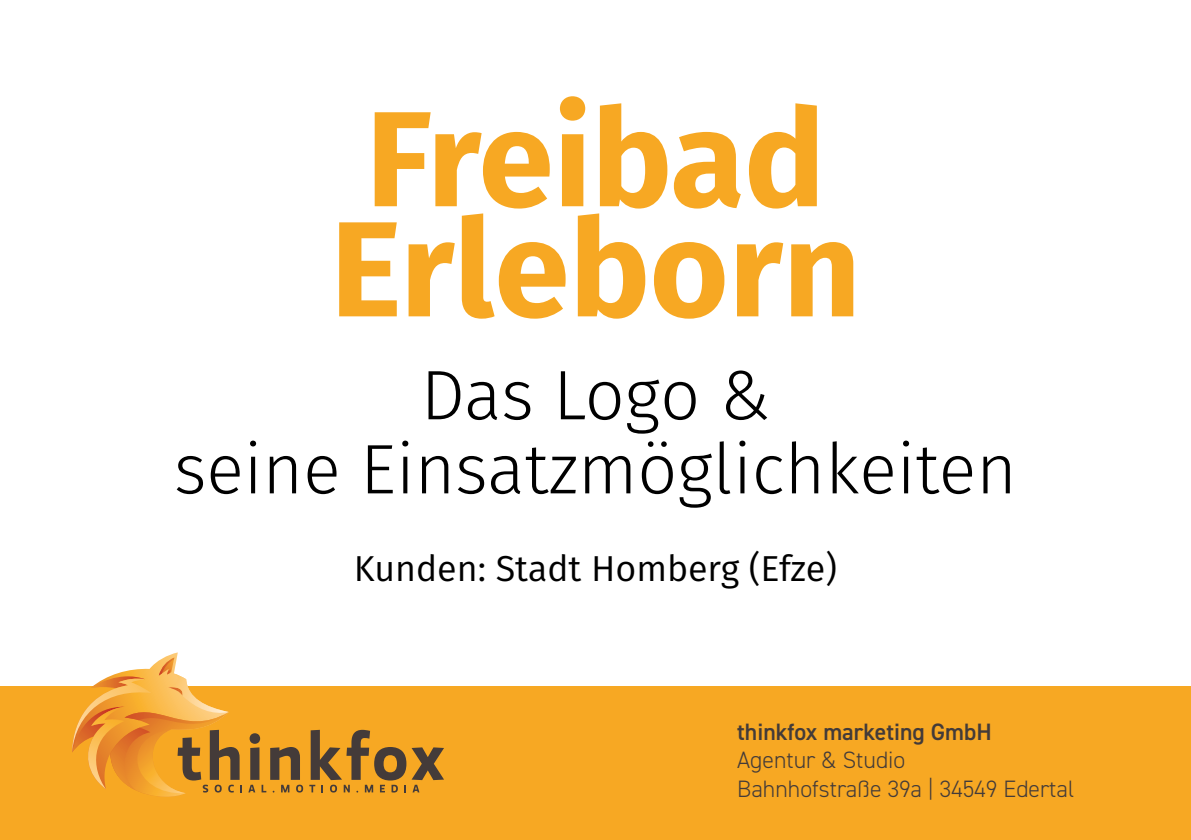
<style>
.page{position:relative;width:1191px;height:840px;background:#fff}
.page>*{position:absolute;margin:0;border:0;box-sizing:border-box;transform-origin:0 0}
.t1{font:700 135.4px/110px "Fira Sans";color:#f7a823}
.t2{font:300 70px/74px "Fira Sans";color:#000;text-align:center}
.t3{font:36px "Fira Sans";color:#000}
.t4{font:300 23.8px/28.4px "DIN2014";color:#433b39}
.t5{font:600 23.8px "DIN2014";color:#433b39}
</style>
<div class="page">
<div style="left:0;top:686px;width:1191px;height:153px;background:#f7a823"></div>
<svg style="left:72px;top:652px;width:170px;height:144px"></svg>
<svg style="left:248px;top:733px;width:55px;height:59px"></svg>
<svg style="left:309px;top:729px;width:135px;height:63px"></svg>
<h1 class="t1" style="left:330px;top:94px;width:532px">Freibad<br>Erleborn</h1>
<h2 class="t2" style="left:174px;top:357px;width:844px">Das Logo &amp;<br>seine Einsatzmöglichkeiten</h2>
<h3 class="t3" style="left:354px;top:541px;width:485px">Kunden: Stadt Homberg (Efze)</h3>
<p class="t5" style="left:737px;top:715px;width:256px">thinkfox marketing GmbH</p>
<p class="t4" style="left:737px;top:745px;width:338px">Agentur &amp; Studio<br>Bahnhofstraße 39a | 34549 Edertal</p>
</div>
